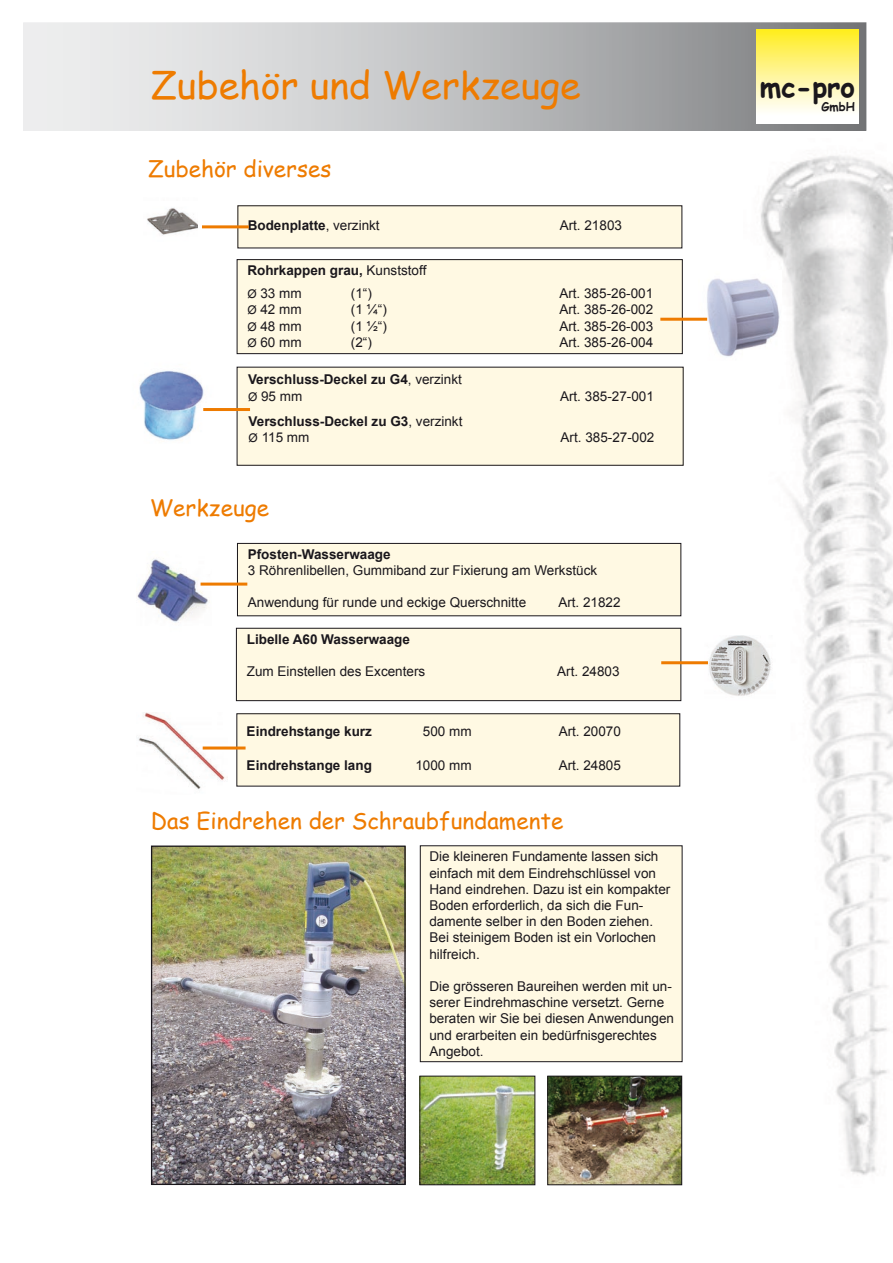
<style>
.page{position:relative;width:893px;height:1263px;background:#fff}
.page>*{position:absolute;margin:0;border:0;box-sizing:border-box;transform-origin:0 0}
.t1{font:37.5px "Comic Sans MS";color:#ee7b00}
.t2{font:700 27.75px "Comic Sans MS";color:#1a171c}
.t3{font:22.5px "Comic Sans MS";color:#ee7b00}
.t4{font:13.5px/16.2px "Arial";color:#1a171c}
.t5{font:700 13.5px/16.2px "Arial";color:#1a171c}
.t6{font:700 11.85px "Comic Sans MS";color:#1a171c}
.s1{font-weight:400}
.s2{font-weight:400;font-size:12px}
.s3{font-size:12px}
</style>
<div class="page">
<svg style="left:25px;top:24px;width:839px;height:105px;background:#c3c4c5"></svg>
<div style="left:23px;top:22px;width:843px;height:109px;border:1px solid #fff"></div>
<div style="left:757px;top:30px;width:102px;height:93px;background:linear-gradient(to bottom,#ffec25,#fff)"></div>
<img style="left:761px;top:155px;width:132px;height:1020px">
<img style="left:699px;top:270px;width:82px;height:91px">
<img style="left:139px;top:370px;width:65px;height:70px">
<div style="left:237px;top:260px;width:445px;height:94px;background:#fff9e3"></div>
<div style="left:237px;top:259px;width:446px;height:95px;border:1px solid #1a171c"></div>
<hr style="left:660px;top:318px;width:47px;height:3px;background:#ee7b00">
<img style="left:138px;top:712px;width:89px;height:78px">
<div style="left:237px;top:543px;width:444px;height:73px;background:#fff9e3"></div>
<div style="left:237px;top:543px;width:444px;height:73px;border:1px solid #1a171c"></div>
<img style="left:137px;top:558px;width:74px;height:65px">
<div style="left:236px;top:628px;width:445px;height:73px;background:#fff9e3"></div>
<div style="left:236px;top:628px;width:445px;height:73px;border:1px solid #1a171c"></div>
<img style="left:705px;top:635px;width:70px;height:66px">
<div style="left:237px;top:714px;width:443px;height:72px;background:#fff9e3"></div>
<div style="left:236px;top:713px;width:444px;height:73px;border:1px solid #1a171c"></div>
<div style="left:238px;top:206px;width:444px;height:42px;background:#fff9e3"></div>
<img style="left:147px;top:208px;width:51px;height:28px">
<hr style="left:202px;top:225px;width:47px;height:3px;background:#ee7b00">
<div style="left:237px;top:367px;width:446px;height:98px;background:#fff9e3"></div>
<div style="left:237px;top:367px;width:447px;height:99px;border:1px solid #1a171c"></div>
<hr style="left:203px;top:408px;width:47px;height:3px;background:#ee7b00">
<img style="left:422px;top:1078px;width:111px;height:105px">
<div style="left:420px;top:1076px;width:115px;height:109px;border:1px solid #1a171c"></div>
<img style="left:153px;top:847px;width:251px;height:336px">
<div style="left:151px;top:845px;width:255px;height:340px;border:1px solid #1a171c"></div>
<img style="left:549px;top:1078px;width:131px;height:105px">
<div style="left:547px;top:1076px;width:135px;height:109px;border:1px solid #1a171c"></div>
<div style="left:420px;top:846px;width:262px;height:216px;background:#fff9e3"></div>
<div style="left:420px;top:845px;width:262px;height:217px;border:1px solid #1a171c"></div>
<hr style="left:201px;top:583px;width:46px;height:3px;background:#ee7b00">
<hr style="left:661px;top:661px;width:47px;height:3px;background:#ee7b00">
<hr style="left:203px;top:746px;width:43px;height:3px;background:#ee7b00">
<h1 class="t1" style="left:151px;top:58px;width:431px">Zubehör und Werkzeuge</h1>
<h3 class="t3" style="left:148px;top:152px;width:185px">Zubehör diverses</h3>
<p class="t5" style="left:248px;top:218px;width:134px">Bodenplatte<span class="s1">, verzinkt</span></p>
<p class="t4" style="left:560px;top:217px;width:64px">Art. 21803</p>
<p class="t5" style="left:247px;top:259px;width:181px;line-height:23.4px">Rohrkappen grau, <span class="s1">Kunststoff<br></span><span class="s2">Ø</span> <span class="s1">33 mm</span></p>
<p class="t4" style="left:351px;top:286px;width:22px">(1“)</p>
<p class="t4" style="left:559px;top:286px;width:95px">Art. 385-26-001</p>
<p class="t4" style="left:247px;top:302px;width:56px"><span class="s3">Ø</span> 42 mm</p>
<p class="t4" style="left:351px;top:302px;width:38px">(1 ¼“)</p>
<p class="t4" style="left:559px;top:302px;width:95px">Art. 385-26-002</p>
<p class="t4" style="left:247px;top:318px;width:56px"><span class="s3">Ø</span> 48 mm</p>
<p class="t4" style="left:351px;top:318px;width:38px">(1 ½“)</p>
<p class="t4" style="left:559px;top:318px;width:95px">Art. 385-26-003</p>
<p class="t4" style="left:247px;top:334px;width:56px"><span class="s3">Ø</span> 60 mm</p>
<p class="t4" style="left:351px;top:334px;width:22px">(2“)</p>
<p class="t4" style="left:559px;top:334px;width:95px">Art. 385-26-004</p>
<p class="t5" style="left:248px;top:372px;width:215px">Verschluss-Deckel zu G4<span class="s1">, verzinkt<br></span><span class="s2">Ø</span> <span class="s1">95 mm</span></p>
<p class="t5" style="left:249px;top:414px;width:215px">Verschluss-Deckel zu G3<span class="s1">, verzinkt<br></span><span class="s2">Ø</span> <span class="s1">115 mm</span></p>
<h3 class="t3" style="left:150px;top:491px;width:121px">Werkzeuge</h3>
<p class="t4" style="left:560px;top:388px;width:95px">Art. 385-27-001</p>
<p class="t4" style="left:561px;top:430px;width:95px">Art. 385-27-002</p>
<p class="t5" style="left:248px;top:546px;width:144px">Pfosten-Wasserwaage</p>
<p class="t4" style="left:248px;top:562px;width:351px">3 Röhrenlibellen, Gummiband zur Fixierung am Werkstück</p>
<p class="t4" style="left:248px;top:595px;width:280px">Anwendung für runde und eckige Querschnitte</p>
<p class="t4" style="left:558px;top:595px;width:64px">Art. 21822</p>
<p class="t5" style="left:247px;top:631px;width:165px">Libelle A60 Wasserwaage</p>
<p class="t4" style="left:247px;top:663px;width:180px">Zum Einstellen des Excenters</p>
<p class="t4" style="left:557px;top:663px;width:64px">Art. 24803</p>
<p class="t5" style="left:247px;top:723px;width:127px">Eindrehstange kurz</p>
<p class="t4" style="left:423px;top:723px;width:50px">500 mm</p>
<p class="t4" style="left:559px;top:723px;width:64px">Art. 20070</p>
<p class="t5" style="left:247px;top:758px;width:127px">Eindrehstange lang</p>
<p class="t4" style="left:415px;top:757px;width:58px">1000 mm</p>
<p class="t4" style="left:559px;top:757px;width:64px">Art. 24805</p>
<h3 class="t3" style="left:151px;top:804px;width:414px">Das Eindrehen der Schraubfundamente</h3>
<p class="t4" style="left:429px;top:849px;width:242px">Die kleineren Fundamente lassen sich einfach mit dem Eindrehschlüssel von Hand eindrehen. Dazu ist ein kompakter Boden erforderlich, da sich die Fun&shy;damente selber in den Boden ziehen.<br>Bei steinigem Boden ist ein Vorlochen hilfreich.</p>
<p class="t4" style="left:429px;top:978px;width:246px">Die grösseren Baureihen werden mit un&shy;serer Eindrehmaschine versetzt. Gerne beraten wir Sie bei diesen Anwendungen und erarbeiten ein bedürfnisgerechtes Angebot.</p>
<h2 class="t2" style="left:760px;top:66px;width:97px">mc-pro</h2>
<p class="t6" style="left:821px;top:98px;width:35px">GmbH</p>
</div>
